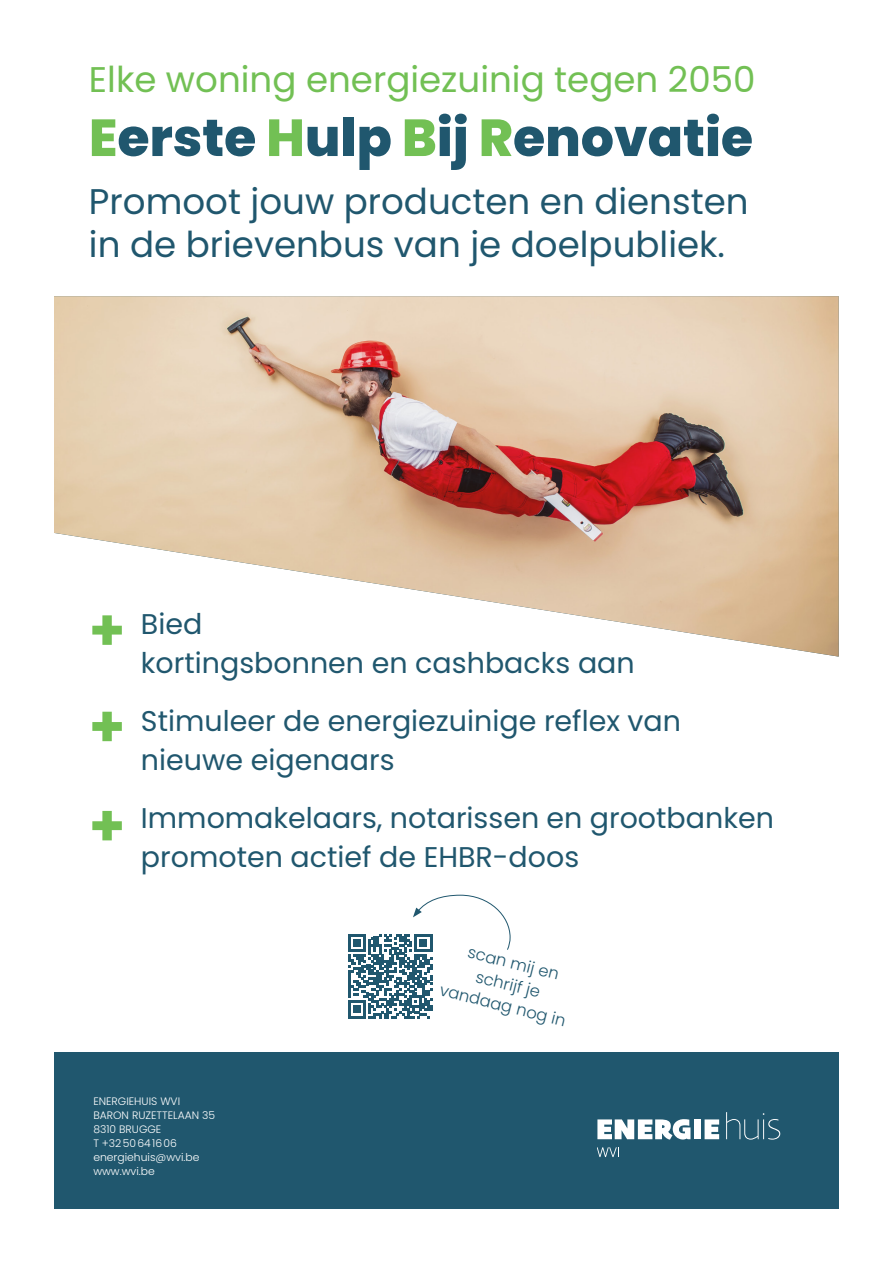
<style>
.page{position:relative;width:893px;height:1263px;background:#fff}
.page>*{position:absolute;margin:0;border:0;box-sizing:border-box;transform-origin:0 0}
.t1{font:700 57.75px "Poppins";color:#72c054}
.t2{font:800 52.05px "Poppins";color:#20576e}
.t3{font:35.7px/42.8px "Poppins";color:#20576e}
.t4{font:35.7px "Poppins";color:#72c054}
.t5{font:28.5px/38.5px "Poppins";color:#20576e}
.t6{font:300 16.35px "Poppins";color:#20576e}
.lijn_onder{font:300 10.8px/14.1px "Poppins";color:#fff}
.s1{color:#72c054}
</style>
<div class="page">
<img style="left:54px;top:296px;width:785px;height:361px">
<div style="left:54px;top:1052px;width:785px;height:157px;background:#20576e"></div>
<svg style="left:597px;top:1119px;width:93px;height:20px"></svg>
<div style="left:694px;top:1119px;width:7px;height:20px;background:#fff"></div>
<svg style="left:705px;top:1119px;width:14px;height:20px"></svg>
<svg style="left:726px;top:1112px;width:54px;height:27px"></svg>
<svg style="left:597px;top:1147px;width:22px;height:10px"></svg>
<svg style="left:348px;top:894px;width:163px;height:124px"></svg>
<p class="t4" style="left:89px;top:59px;width:668px">Elke woning energiezuinig tegen 2050</p>
<p class="t2" style="left:89px;top:108px;width:666px"><span class="s1">E</span>erste <span class="s1">H</span>ulp <span class="s1">B</span>ij <span class="s1">R</span>enovatie</p>
<p class="t3" style="left:89px;top:180px;width:661px">Promoot jouw producten en diensten in de brievenbus van je doelpubliek.</p>
<p class="t1" style="left:89px;top:597px;width:38px">+</p>
<p class="t1" style="left:89px;top:693px;width:38px">+</p>
<p class="t1" style="left:89px;top:792px;width:38px">+</p>
<p class="t5" style="left:141px;top:605px;width:495px">Bied<br>kortingsbonnen en cashbacks aan</p>
<p class="t5" style="left:141px;top:702px;width:542px">Stimuleer de energiezuinige reflex van nieuwe eigenaars</p>
<p class="t5" style="left:141px;top:799px;width:634px">Immomakelaars, notarissen en grootbanken promoten actief de EHBR-doos</p>
<p class="t6" style="left:470px;top:942px;width:95px;rotate:14deg">scan mij en</p>
<p class="t6" style="left:478px;top:967px;width:67px;rotate:14deg">schrijf je</p>
<p class="t6" style="left:442px;top:980px;width:131px;rotate:14deg">vandaag nog in</p>
<p class="lijn_onder" style="left:93px;top:1094px;width:88px">ENERGIEHUIS WVI</p>
<p class="lijn_onder" style="left:93px;top:1108px;width:123px">BARON RUZETTELAAN 35</p>
<p class="lijn_onder" style="left:93px;top:1122px;width:108px">8310 BRUGGE<br>T +3250641606 energiehuis@wvi.be www.wvi.be</p>
</div>
